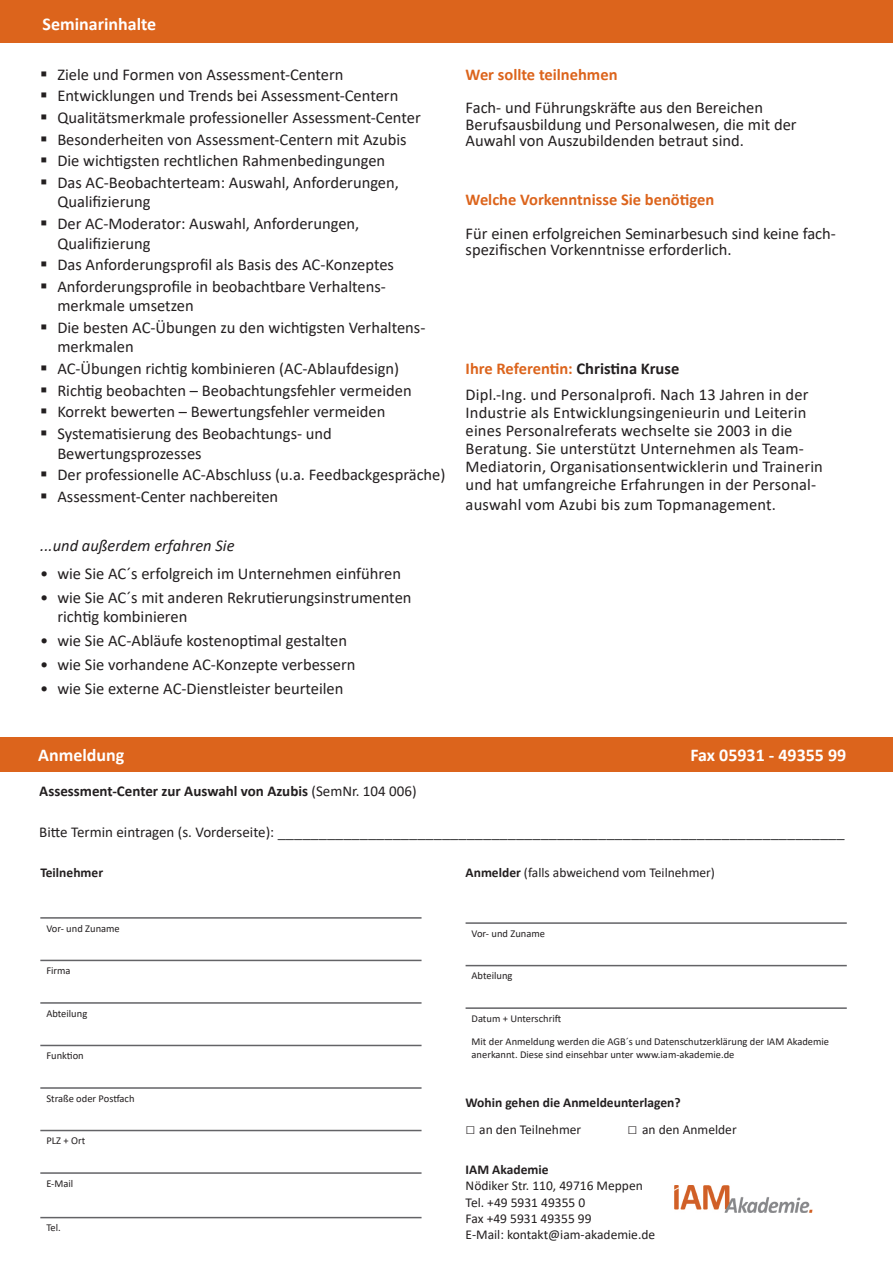
<style>
.page{position:relative;width:893px;height:1263px;background:#fff}
.page>*{position:absolute;margin:0;border:0;box-sizing:border-box;transform-origin:0 0}
.t1{font:700 18px "Calibri";color:#fff}
.t2{font:16.5px/21.6px "Calibri";color:#231f20}
.t3{font:16.5px "Calibri";color:#3e3e3f}
.t4{font:700 16.5px "Calibri";color:#dc641c}
.t5{font:italic 16.5px "Calibri";color:#231f20}
.t6{font:700 15px "Calibri";color:#231f20}
.t7{font:13.5px/16.2px "Calibri";color:#231f20}
.t8{font:700 13.5px "Calibri";color:#231f20}
.t9{font:10.5px/12.6px "Calibri";color:#231f20}
.s1{font-weight:700;color:#dc641c}
.s2{font-weight:700}
.s3{font-weight:400}
.s4{font-size:15px;color:#231f20}
.s5{font-family:"Arial";font-weight:700;font-size:16.5px}
</style>
<div class="page">
<div style="left:0;top:0;width:893px;height:43px;background:#dc641c"></div>
<div style="left:0;top:737px;width:893px;height:34px;background:#dc641c"></div>
<hr style="left:40px;top:917px;width:382px;height:2px;background:#636366">
<hr style="left:40px;top:960px;width:382px;height:1px;background:#636366">
<hr style="left:40px;top:1002px;width:382px;height:2px;background:#636366">
<hr style="left:40px;top:1045px;width:382px;height:1px;background:#636366">
<hr style="left:40px;top:1087px;width:382px;height:2px;background:#636366">
<hr style="left:40px;top:1130px;width:382px;height:1px;background:#636366">
<hr style="left:40px;top:1172px;width:382px;height:2px;background:#636366">
<hr style="left:40px;top:1217px;width:382px;height:1px;background:#636366">
<hr style="left:466px;top:922px;width:381px;height:2px;background:#636366">
<hr style="left:466px;top:965px;width:381px;height:1px;background:#636366">
<hr style="left:466px;top:1007px;width:381px;height:2px;background:#636366">
<img style="left:674px;top:1185px;width:139px;height:28px">
<p class="t1" style="left:43px;top:11px;width:115px">Seminarinhalte</p>
<p class="t2" style="left:57px;top:63px;width:365px">Ziele und Formen von Assessment-Centern Entwicklungen und Trends bei Assessment-Centern Qualitätsmerkmale professioneller Assessment-Center Besonderheiten von Assessment-Centern mit Azubis Die wichtigsten rechtlichen Rahmenbedingungen<br>Das AC-Beobachterteam: Auswahl, Anforderungen,</p>
<p class="t2" style="left:57px;top:191px;width:303px">Qualifizierung<br>Der AC-Moderator: Auswahl, Anforderungen,</p>
<p class="t2" style="left:57px;top:232px;width:338px">Qualifizierung<br>Das Anforderungsprofil als Basis des AC-Konzeptes<br>Anforderungsprofile in beobachtbare Verhaltens-</p>
<p class="t2" style="left:57px;top:295px;width:370px">merkmale umsetzen<br>Die besten AC-Übungen zu den wichtigsten Verhaltens-</p>
<p class="t2" style="left:57px;top:336px;width:356px">merkmalen<br>AC-Übungen richtig kombinieren (AC-Ablaufdesign)<br>Richtig beobachten – Beobachtungsfehler vermeiden Korrekt bewerten – Bewertungsfehler vermeiden Systematisierung des Beobachtungs- und</p>
<p class="t2" style="left:57px;top:442px;width:390px">Bewertungsprozesses<br>Der professionelle AC-Abschluss (u.a. Feedbackgespräche)<br>Assessment-Center nachbereiten</p>
<p class="t5" style="left:40px;top:534px;width:196px">...und außerdem erfahren Sie</p>
<p class="t2" style="left:40px;top:562px;width:362px">• wie Sie AC´s erfolgreich im Unternehmen einführen</p>
<p class="t2" style="left:57px;top:587px;width:356px;line-height:19.5px;text-indent:-17px">• wie Sie AC´s mit anderen Rekrutierungsinstrumenten richtig kombinieren</p>
<p class="t2" style="left:40px;top:629px;width:308px">• wie Sie AC-Abläufe kostenoptimal gestalten</p>
<p class="t2" style="left:40px;top:653px;width:317px">• wie Sie vorhandene AC-Konzepte verbessern</p>
<p class="t2" style="left:40px;top:677px;width:305px">• wie Sie externe AC-Dienstleister beurteilen</p>
<p class="t4" style="left:466px;top:63px;width:153px">Wer sollte teilnehmen</p>
<p class="t2" style="left:466px;top:99px;width:333px;line-height:16.5px">Fach- und Führungskräfte aus den Bereichen<br>Berufsausbildung und Personalwesen, die mit der<br>Auwahl von Auszubildenden betraut sind.</p>
<p class="t4" style="left:466px;top:188px;width:250px">Welche Vorkenntnisse Sie benötigen</p>
<p class="t2" style="left:466px;top:225px;width:372px;line-height:16.5px">Für einen erfolgreichen Seminarbesuch sind keine fach&shy;spezifischen Vorkenntnisse erforderlich.</p>
<p class="t2" style="left:466px;top:355px;width:344px;line-height:26.5px"><span class="s1">Ihre Referentin:</span> <span class="s2">Christina Kruse<br></span>Dipl.-Ing. und Personalprofi. Nach 13 Jahren in der</p>
<p class="t2" style="left:466px;top:403px;width:359px;line-height:18px">Industrie als Entwicklungsingenieurin und Leiterin eines Personalreferats wechselte sie 2003 in die Beratung. Sie unterstützt Unternehmen als Team-Mediatorin, Organisationsentwicklerin und Trainerin und hat umfangreiche Erfahrungen in der Personal-</p>
<p class="t2" style="left:466px;top:493px;width:312px">auswahl vom Azubi bis zum Topmanagement.</p>
<p class="t1" style="left:38px;top:742px;width:88px">Anmeldung</p>
<p class="t1" style="left:690px;top:742px;width:158px">Fax 05931 - 49355 99</p>
<p class="t6" style="left:39px;top:781px;width:379px">Assessment-Center zur Auswahl von Azubis <span class="s3">(SemNr. 104 006)</span></p>
<p class="t3" style="left:39px;top:820px;width:807px"><span class="s4">Bitte Termin eintragen (s. Vorderseite):</span> _____________________________________________________________________</p>
<p class="t8" style="left:40px;top:863px;width:64px">Teilnehmer</p>
<p class="t9" style="left:46px;top:922px;width:75px">Vor- und Zuname</p>
<p class="t9" style="left:46px;top:964px;width:26px">Firma</p>
<p class="t9" style="left:46px;top:1007px;width:42px">Abteilung</p>
<p class="t9" style="left:46px;top:1049px;width:39px">Funktion</p>
<p class="t9" style="left:46px;top:1092px;width:90px">Straße oder Postfach</p>
<p class="t9" style="left:46px;top:1134px;width:40px">PLZ + Ort</p>
<p class="t9" style="left:46px;top:1177px;width:29px">E-Mail</p>
<p class="t9" style="left:46px;top:1221px;width:16px">Tel.</p>
<p class="t7" style="left:466px;top:864px;width:251px"><span class="s2">Anmelder</span> (falls abweichend vom Teilnehmer)</p>
<p class="t9" style="left:472px;top:927px;width:75px">Vor- und Zuname</p>
<p class="t9" style="left:472px;top:969px;width:42px">Abteilung</p>
<p class="t9" style="left:472px;top:1012px;width:91px">Datum + Unterschrift</p>
<p class="t9" style="left:472px;top:1035px;width:359px">Mit der Anmeldung werden die AGB´s und Datenschutzerklärung der IAM Akademie anerkannt. Diese sind einsehbar unter www.iam-akademie.de</p>
<p class="t8" style="left:466px;top:1093px;width:217px">Wohin gehen die Anmeldeunterlagen?</p>
<p class="t7" style="left:466px;top:1121px;width:117px"><span class="s5">□</span> an den Teilnehmer</p>
<p class="t7" style="left:628px;top:1121px;width:111px"><span class="s5">□</span> an den Anmelder</p>
<p class="t8" style="left:466px;top:1160px;width:84px">IAM Akademie</p>
<p class="t7" style="left:466px;top:1177px;width:191px">Nödiker Str. 110, 49716 Meppen<br>Tel. +49 5931 49355 0<br>Fax +49 5931 49355 99<br>E-Mail: kontakt@iam-akademie.de</p>
</div>
